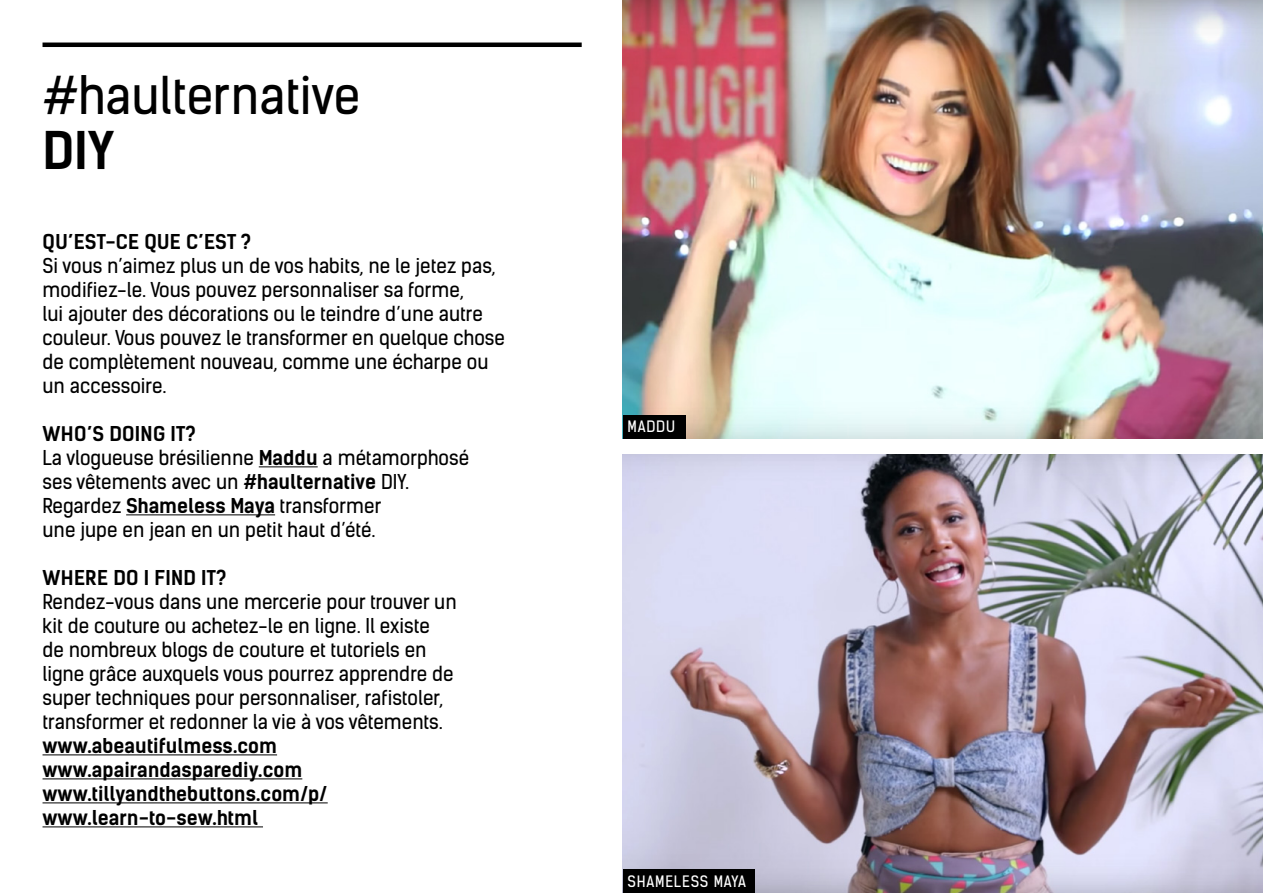
<style>
.page{position:relative;width:1263px;height:893px;background:#fff}
.page>*{position:absolute;margin:0;border:0;box-sizing:border-box;transform-origin:0 0}
.t1{font:49.5px "Kelson Sans";color:#000}
.t2{font:700 49.5px "Kelson Sans";color:#000}
.t3{font:19.5px/24px "Kelson Sans";color:#000}
.t4{font:700 19.5px/24px "Kelson Sans";color:#000}
.t5{font:15px "Kelson Sans";letter-spacing:.055em;color:#fff}
.s1{font-weight:700}
</style>
<div class="page">
<hr style="left:43px;top:43px;width:539px;height:4px;background:#000">
<hr style="left:259px;top:466px;width:59px;height:1px;background:#000">
<hr style="left:126px;top:514px;width:149px;height:1px;background:#000">
<hr style="left:43px;top:754px;width:234px;height:1px;background:#000">
<hr style="left:43px;top:778px;width:259px;height:1px;background:#000">
<hr style="left:43px;top:802px;width:285px;height:1px;background:#000">
<hr style="left:43px;top:826px;width:220px;height:1px;background:#000">
<img style="left:623px;top:454px;width:640px;height:439px">
<div style="left:623px;top:869px;width:132px;height:24px;background:#000"></div>
<img style="left:623px;top:0;width:640px;height:438px">
<div style="left:623px;top:415px;width:63px;height:23px;background:#000"></div>
<h1 class="t1" style="left:43px;top:65px;width:319px">#haulternative</h1>
<h1 class="t2" style="left:43px;top:120px;width:73px">DIY</h1>
<p class="t4" style="left:43px;top:230px;width:210px">QU’EST-CE QUE C’EST ?</p>
<p class="t3" style="left:43px;top:254px;width:464px">Si vous n’aimez plus un de vos habits, ne le jetez pas, modifiez-le. Vous pouvez personnaliser sa forme,<br>lui ajouter des décorations ou le teindre d’une autre couleur. Vous pouvez le transformer en quelque chose de complètement nouveau, comme une écharpe ou un accessoire.</p>
<p class="t3" style="left:43px;top:422px;width:428px"><span class="s1">WHO’S DOING IT?<br></span>La vlogueuse brésilienne <span class="s1">Maddu</span> a métamorphosé ses vêtements avec un <span class="s1">#haulternative</span> DIY.<br>Regardez <span class="s1">Shameless Maya</span> transformer<br>une jupe en jean en un petit haut d’été.</p>
<p class="t4" style="left:43px;top:566px;width:185px">WHERE DO I FIND IT?</p>
<p class="t3" style="left:43px;top:590px;width:416px">Rendez-vous dans une mercerie pour trouver un kit de couture ou achetez-le en ligne. Il existe<br>de nombreux blogs de couture et tutoriels en ligne grâce auxquels vous pourrez apprendre de super techniques pour personnaliser, rafistoler, transformer et redonner la vie à vos vêtements.</p>
<p class="t4" style="left:43px;top:734px;width:287px">www.abeautifulmess.com www.apairandasparediy.com www.tillyandthebuttons.com/p/ www.learn-to-sew.html</p>
<p class="t5" style="left:627px;top:417px;width:49px">MADDU</p>
<p class="t5" style="left:627px;top:872px;width:120px">SHAMELESS MAYA</p>
</div>
